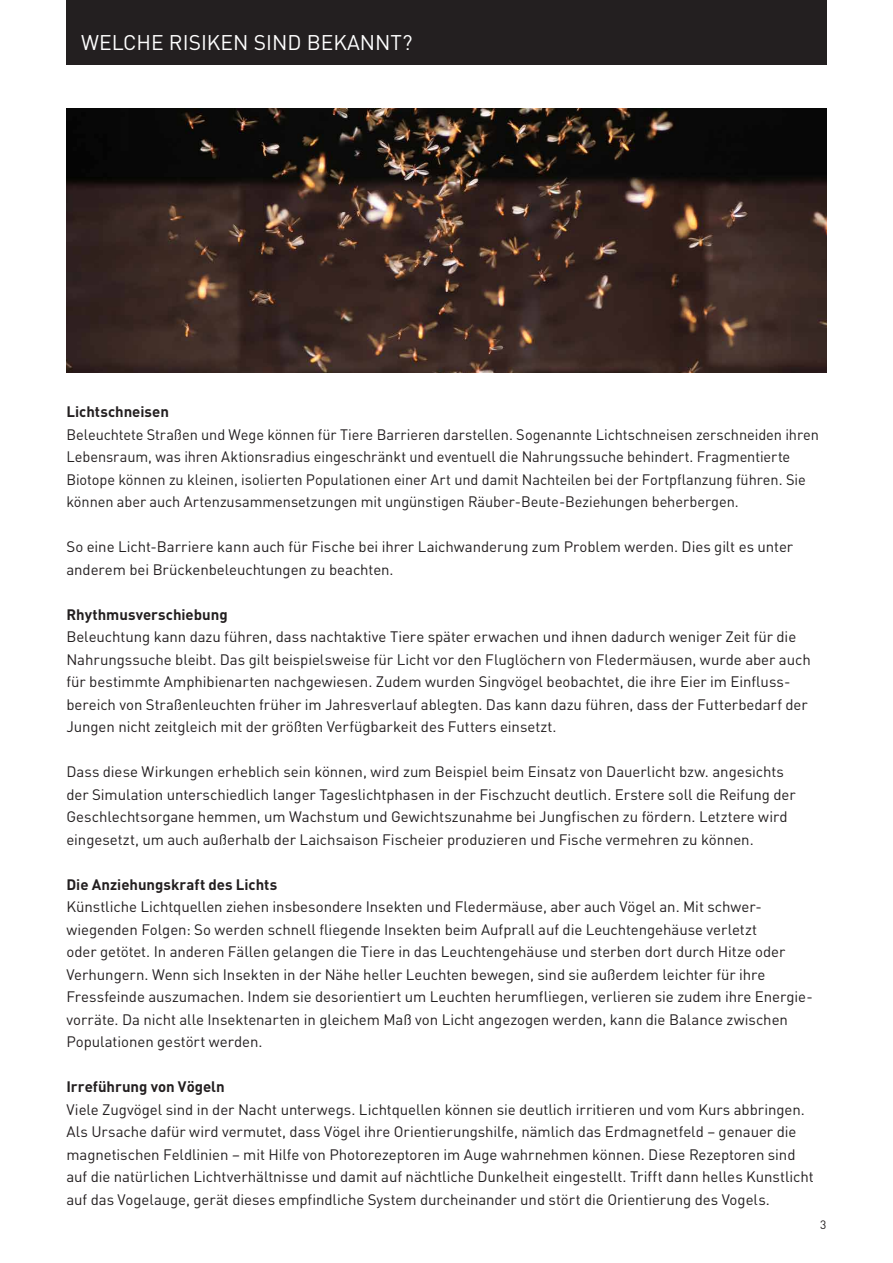
<style>
.page{position:relative;width:893px;height:1263px;background:#fff}
.page>*{position:absolute;margin:0;border:0;box-sizing:border-box;transform-origin:0 0}
.t1{font:21px "Trilux DIN";color:#fff}
.t2{font:15px/22.5px "Trilux DIN";letter-spacing:-.005em;color:#231f20}
.t3{font:700 15px "Trilux DIN";color:#231f20}
.t4{font:12px "Trilux DIN";color:#231f20}
</style>
<div class="page">
<img style="left:66px;top:108px;width:760px;height:264px">
<div style="left:66px;top:0;width:760px;height:65px;background:#231f20"></div>
<h1 class="t1" style="left:81px;top:29px;width:333px">WELCHE RISIKEN SIND BEKANNT?</h1>
<p class="t3" style="left:66px;top:402px;width:104px">Lichtschneisen</p>
<p class="t2" style="left:66px;top:423px;width:754px">Beleuchtete Straßen und Wege können für Tiere Barrieren darstellen. Sogenannte Lichtschneisen zerschneiden ihren Lebensraum, was ihren Aktionsradius eingeschränkt und eventuell die Nahrungssuche behindert. Fragmentierte Biotope können zu kleinen, isolierten Populationen einer Art und damit Nachteilen bei der Fortpflanzung führen. Sie können aber auch Artenzusammensetzungen mit ungünstigen Räuber-Beute-Beziehungen beherbergen.</p>
<p class="t2" style="left:66px;top:536px;width:728px">So eine Licht-Barriere kann auch für Fische bei ihrer Laichwanderung zum Problem werden. Dies gilt es unter anderem bei Brückenbeleuchtungen zu beachten.</p>
<p class="t3" style="left:66px;top:604px;width:163px">Rhythmusverschiebung</p>
<p class="t2" style="left:66px;top:626px;width:746px">Beleuchtung kann dazu führen, dass nachtaktive Tiere später erwachen und ihnen dadurch weniger Zeit für die Nahrungssuche bleibt. Das gilt beispielsweise für Licht vor den Fluglöchern von Fledermäusen, wurde aber auch für bestimmte Amphibienarten nachgewiesen. Zudem wurden Singvögel beobachtet, die ihre Eier im Einfluss&shy;bereich von Straßenleuchten früher im Jahresverlauf ablegten. Das kann dazu führen, dass der Futterbedarf der Jungen nicht zeitgleich mit der größten Verfügbarkeit des Futters einsetzt.</p>
<p class="t2" style="left:66px;top:761px;width:731px">Dass diese Wirkungen erheblich sein können, wird zum Beispiel beim Einsatz von Dauerlicht bzw. angesichts der Simulation unterschiedlich langer Tageslichtphasen in der Fischzucht deutlich. Erstere soll die Reifung der Geschlechtsorgane hemmen, um Wachstum und Gewichtszunahme bei Jungfischen zu fördern. Letztere wird eingesetzt, um auch außerhalb der Laichsaison Fischeier produzieren und Fische vermehren zu können.</p>
<p class="t3" style="left:66px;top:874px;width:212px">Die Anziehungskraft des Lichts</p>
<p class="t2" style="left:66px;top:896px;width:745px">Künstliche Lichtquellen ziehen insbesondere Insekten und Fledermäuse, aber auch Vögel an. Mit schwer&shy;wiegenden Folgen: So werden schnell fliegende Insekten beim Aufprall auf die Leuchtengehäuse verletzt<br>oder getötet. In anderen Fällen gelangen die Tiere in das Leuchtengehäuse und sterben dort durch Hitze oder Verhungern. Wenn sich Insekten in der Nähe heller Leuchten bewegen, sind sie außerdem leichter für ihre Fressfeinde auszumachen. Indem sie desorientiert um Leuchten herumfliegen, verlieren sie zudem ihre Energie&shy;vorräte. Da nicht alle Insektenarten in gleichem Maß von Licht angezogen werden, kann die Balance zwischen Populationen gestört werden.</p>
<p class="t3" style="left:66px;top:1077px;width:160px">Irreführung von Vögeln</p>
<p class="t2" style="left:66px;top:1098px;width:749px">Viele Zugvögel sind in der Nacht unterwegs. Lichtquellen können sie deutlich irritieren und vom Kurs abbringen.<br>Als Ursache dafür wird vermutet, dass Vögel ihre Orientierungshilfe, nämlich das Erdmagnetfeld – genauer die magnetischen Feldlinien – mit Hilfe von Photorezeptoren im Auge wahrnehmen können. Diese Rezeptoren sind auf die natürlichen Lichtverhältnisse und damit auf nächtliche Dunkelheit eingestellt. Trifft dann helles Kunstlicht auf das Vogelauge, gerät dieses empfindliche System durcheinander und stört die Orientierung des Vogels.</p>
<p class="t4" style="left:820px;top:1217px;width:8px">3</p>
</div>
